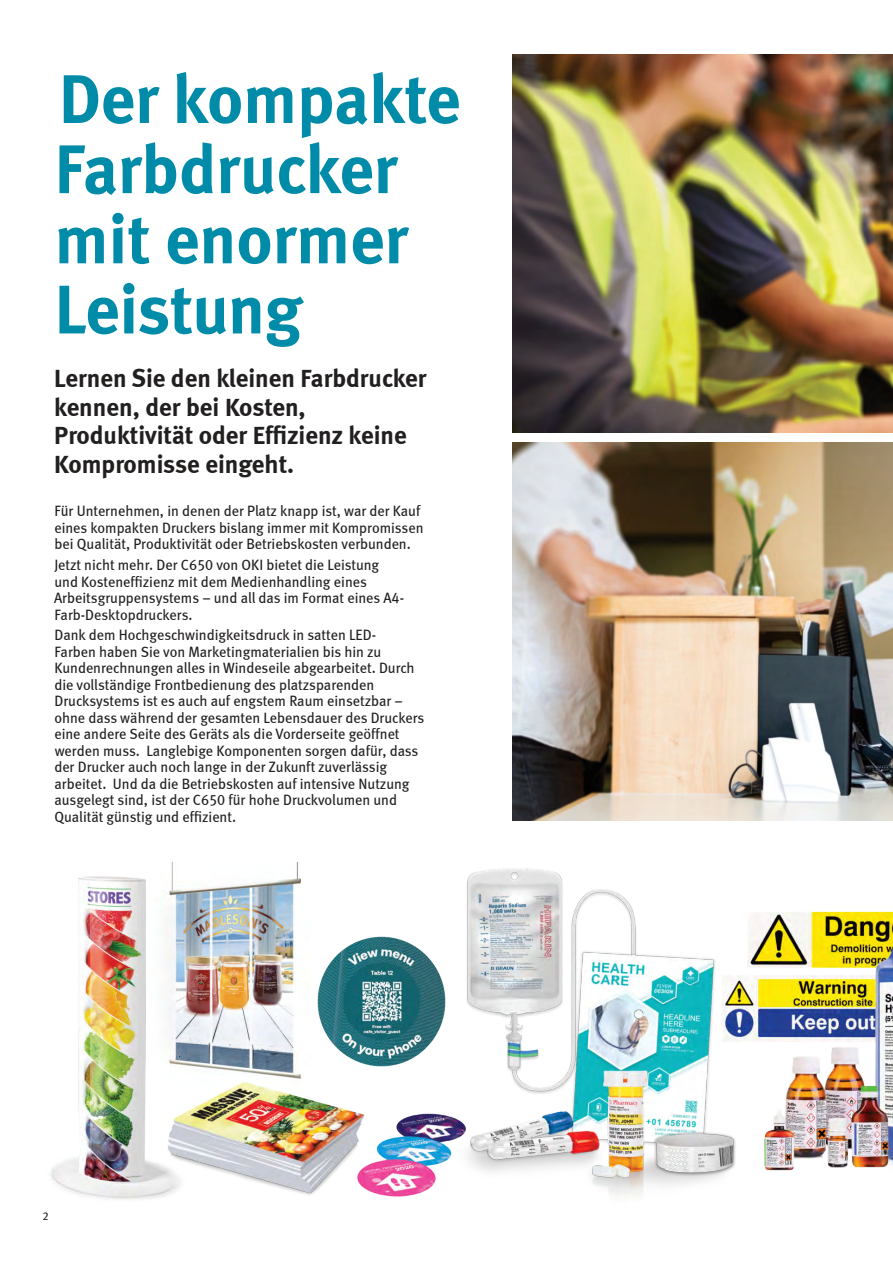
<style>
.page{position:relative;width:893px;height:1263px;background:#fff}
.page>*{position:absolute;margin:0;border:0;box-sizing:border-box;transform-origin:0 0}
.t1{font:68.7px/70.2px "Meta Bold LF";color:#008ca8}
.t2{font:25.5px/28.5px "Meta Bold LF";color:#221f1f}
.t3{font:15px/16.5px "Meta Book LF";color:#221f1f;scale:.96 1}
.t4{font:11.25px "Meta Book LF";color:#221f1f}
</style>
<div class="page">
<img style="left:50px;top:876px;width:96px;height:324px">
<img style="left:164px;top:862px;width:138px;height:206px">
<img style="left:512px;top:442px;width:381px;height:379px">
<img style="left:512px;top:54px;width:381px;height:378px">
<img style="left:467px;top:868px;width:211px;height:329px">
<img style="left:317px;top:936px;width:129px;height:131px">
<img style="left:377px;top:1108px;width:95px;height:89px">
<img style="left:137px;top:1068px;width:240px;height:132px">
<img style="left:653px;top:876px;width:240px;height:308px">
<h1 class="t1" style="left:55px;top:66px;width:407px">Der kompakte<br>Farbdrucker mit enormer<br>Leistung</h1>
<h2 class="t2" style="left:54px;top:365px;width:374px">Lernen Sie den kleinen Farbdrucker kennen, der bei Kosten,<br>Produktivität oder Effizienz keine<br>Kompromisse eingeht.</h2>
<p class="t3" style="left:54px;top:503px;width:386px">Für Unternehmen, in denen der Platz knapp ist, war der Kauf eines kompakten Druckers bislang immer mit Kompromissen bei Qualität, Produktivität oder Betriebskosten verbunden.</p>
<p class="t3" style="left:54px;top:557px;width:366px">Jetzt nicht mehr. Der C650 von OKI bietet die Leistung und Kosteneffizienz mit dem Medienhandling eines Arbeitsgruppensystems – und all das im Format eines A4- Farb-Desktopdruckers.</p>
<p class="t3" style="left:54px;top:627px;width:387px">Dank dem Hochgeschwindigkeitsdruck in satten LED-<br>Farben haben Sie von Marketingmaterialien bis hin zu Kundenrechnungen alles in Windeseile abgearbeitet. Durch die vollständige Frontbedienung des platzsparenden Drucksystems ist es auch auf engstem Raum einsetzbar – ohne dass während der gesamten Lebensdauer des Druckers eine andere Seite des Geräts als die Vorderseite geöffnet werden muss. Langlebige Komponenten sorgen dafür, dass der Drucker auch noch lange in der Zukunft zuverlässig arbeitet. Und da die Betriebskosten auf intensive Nutzung ausgelegt sind, ist der C650 für hohe Druckvolumen und Qualität günstig und effizient.</p>
<p class="t4" style="left:43px;top:1211px;width:8px">2</p>
</div>
